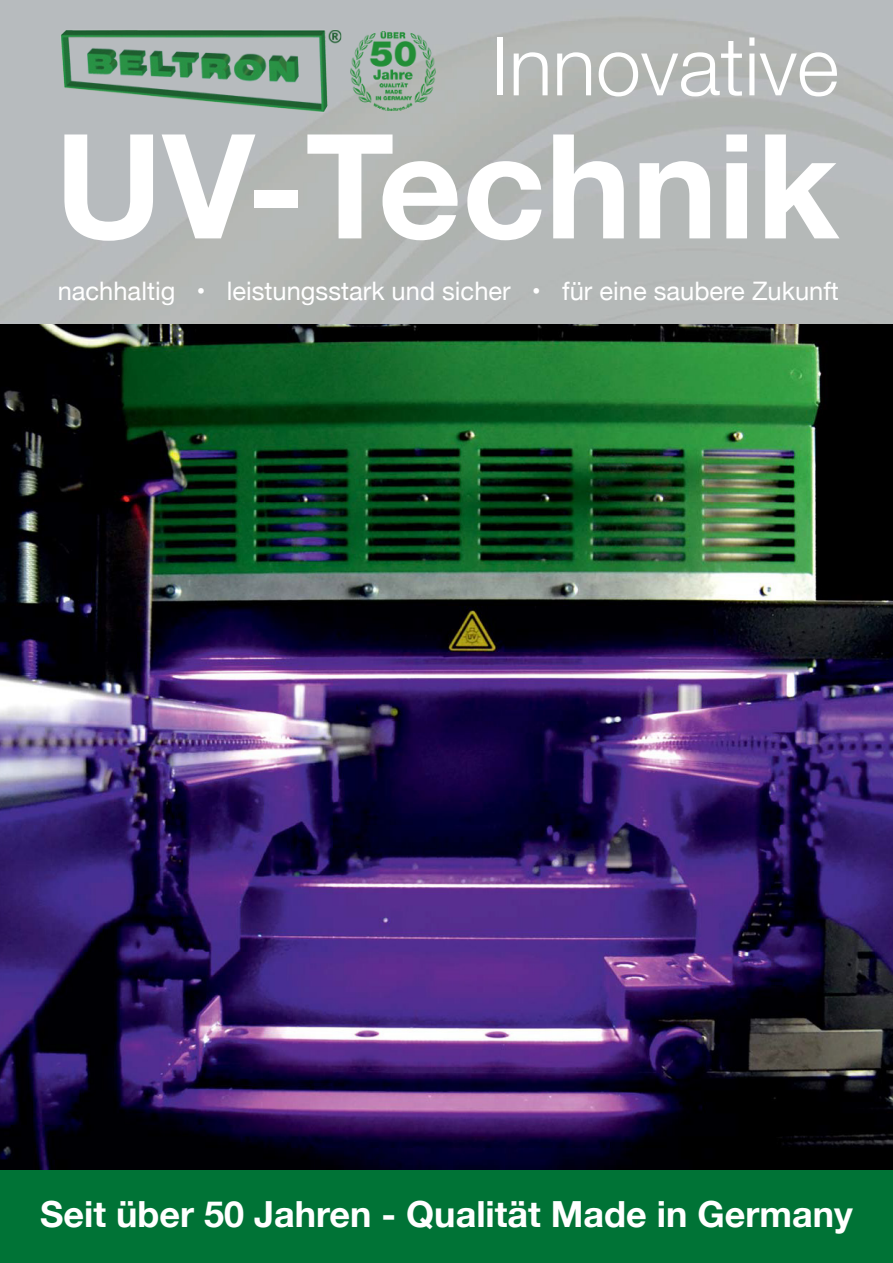
<style>
.page{position:relative;width:893px;height:1263px;background:#fff}
.page>*{position:absolute;margin:0;border:0;box-sizing:border-box;transform-origin:0 0}
.t1{font:700 145.5px "Helvetica Neue";color:#fff}
.t2{font:300 81px "Helvetica Neue";color:#fff}
.t3{font:700 36px "Helvetica Neue";color:#fff}
.t4{font:25.5px "Helvetica Neue";color:#fff}
</style>
<div class="page">
<img style="left:0;top:0;width:893px;height:325px">
<img style="left:0;top:325px;width:893px;height:845px">
<div style="left:0;top:1170px;width:893px;height:93px;background:#007336"></div>
<img style="left:52px;top:28px;width:383px;height:86px">
<p class="t2" style="left:491px;top:1px;width:350px">Innovative</p>
<p class="t1" style="left:55px;top:72px;width:786px">UV-Technik</p>
<p class="t4" style="left:58px;top:273px;width:783px">nachhaltig • leistungsstark und sicher • für eine saubere Zukunft</p>
<p class="t3" style="left:40px;top:1185px;width:814px">Seit über 50 Jahren - Qualität Made in Germany</p>
</div>
